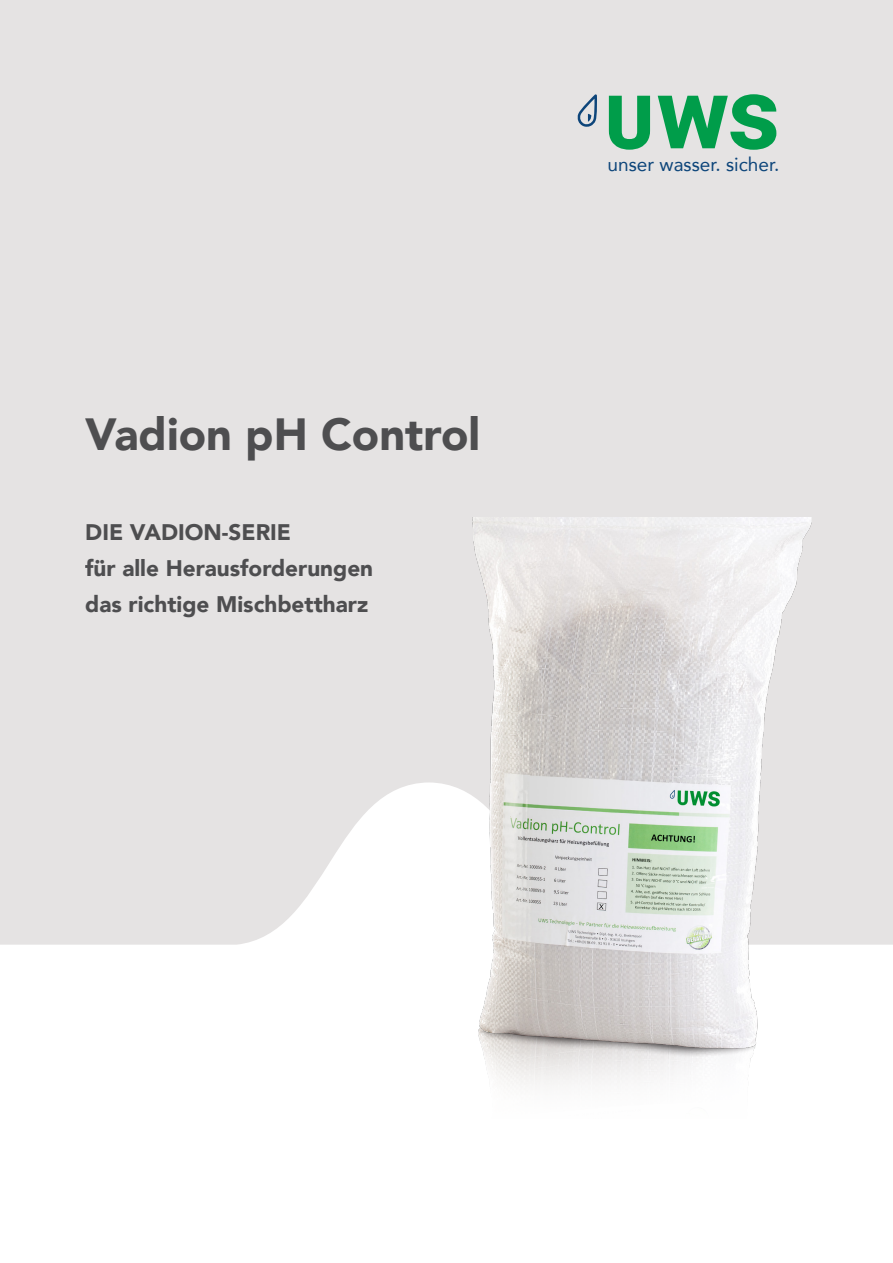
<style>
.page{position:relative;width:893px;height:1263px;background:#fff}
.page>*{position:absolute;margin:0;border:0;box-sizing:border-box;transform-origin:0 0}
.t1{font:900 45px "Avenir";color:#57585a}
.t2{font:900 22.5px/36px "Avenir";color:#57585a}
.t3{font:19.05px "Avenir";color:#0d457a}
</style>
<div class="page">
<div style="left:0;top:0;width:893px;height:973px;background:#e5e3e3"></div>
<svg style="left:0;top:782px;width:893px;height:191px"></svg>
<img style="left:446px;top:517px;width:377px;height:568px">
<svg style="left:609px;top:94px;width:167px;height:56px"></svg>
<svg style="left:577px;top:94px;width:20px;height:33px"></svg>
<h1 class="t1" style="left:85px;top:396px;width:396px">Vadion pH Control</h1>
<p class="t2" style="left:85px;top:514px;width:289px">DIE VADION-SERIE<br>für alle Herausforderungen das richtige Mischbettharz</p>
<p class="t3" style="left:607px;top:149px;width:173px">unser wasser. sicher.</p>
</div>
